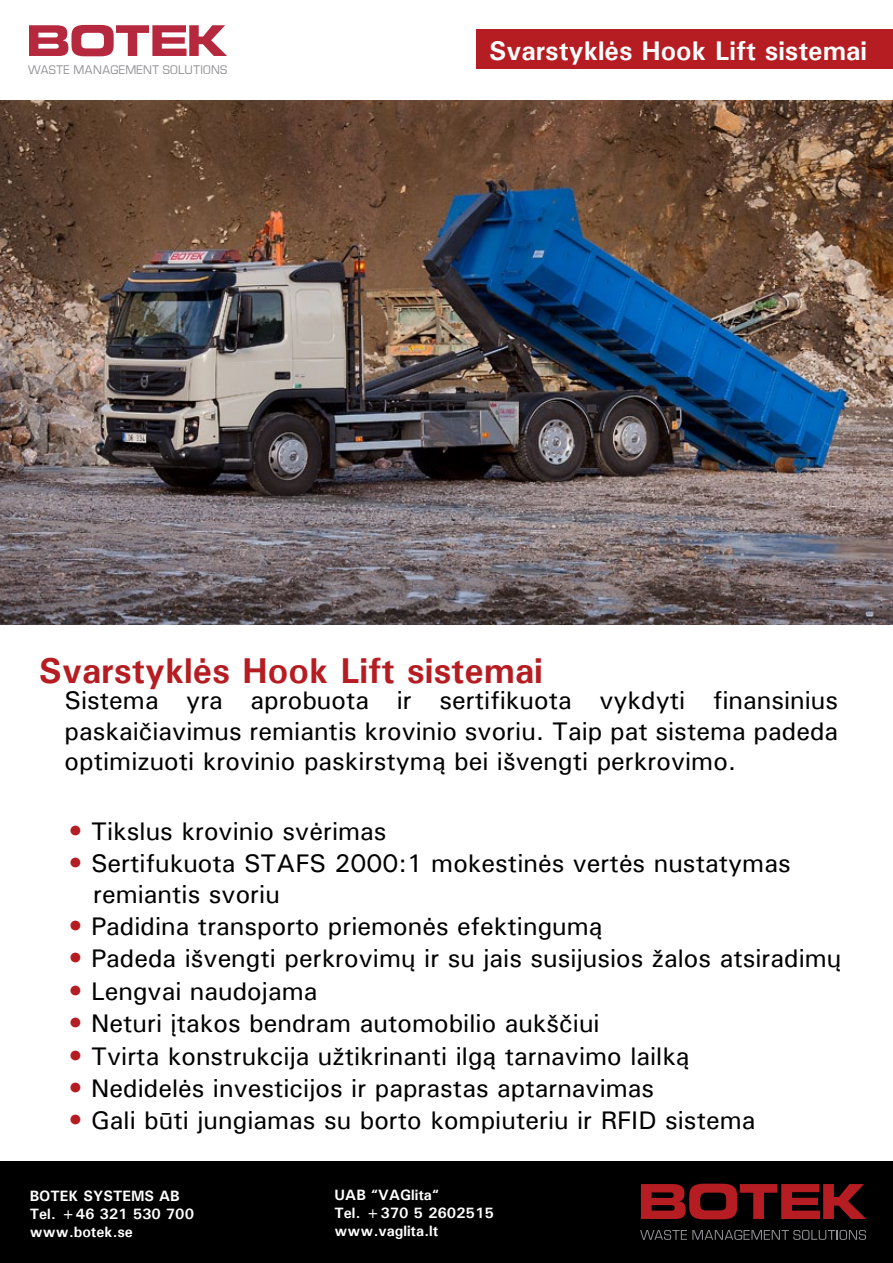
<style>
.page{position:relative;width:893px;height:1263px;background:#fff}
.page>*{position:absolute;margin:0;border:0;box-sizing:border-box;transform-origin:0 0}
.t1{font:700 36px "Univers";color:#b61d22}
.t2{font:700 27px "Univers";color:#fff}
.t3{font:500 25.5px/30.6px "Univers";color:#000}
.t4{font:700 15px/18px "Univers";color:#fff}
.t5{font:12.9px "Eurostile Roman DTC";letter-spacing:.03em;color:#919195}
.s1{font-size:27px;color:#b61d22}
</style>
<div class="page">
<div style="left:0;top:1161px;width:893px;height:102px;background:#000"></div>
<svg style="left:29px;top:25px;width:198px;height:31px"></svg>
<div style="left:476px;top:30px;width:417px;height:39px;background:#b61d22"></div>
<img style="left:0;top:101px;width:893px;height:523px">
<svg style="left:641px;top:1184px;width:225px;height:35px"></svg>
<svg style="left:640px;top:1230px;width:226px;height:10px"></svg>
<p class="t5" style="left:28px;top:63px;width:201px">WASTE MANAGEMENT SOLUTIONS</p>
<p class="t2" style="left:489px;top:34px;width:380px">Svarstyklės Hook Lift sistemai</p>
<h1 class="t1" style="left:39px;top:647px;width:506px">Svarstyklės Hook Lift sistemai</h1>
<p class="t3" style="left:65px;top:684px;width:775px;text-align:justify">Sistema yra aprobuota ir sertifikuota vykdyti finansinius paskaičiavimus remiantis krovinio svoriu. Taip pat sistema padeda optimizuoti krovinio paskirstymą bei išvengti perkrovimo.</p>
<p class="t3" style="left:69px;top:815px;width:319px"><span class="s1">•</span> Tikslus krovinio svėrimas</p>
<p class="t3" style="left:93px;top:847px;width:699px;text-indent:-24px"><span class="s1">•</span> Sertifukuota STAFS 2000:1 mokestinės vertės nustatymas remiantis svoriu</p>
<p class="t3" style="left:69px;top:910px;width:535px"><span class="s1">•</span> Padidina transporto priemonės efektingumą</p>
<p class="t3" style="left:69px;top:943px;width:774px"><span class="s1">•</span> Padeda išvengti perkrovimų ir su jais susijusios žalos atsiradimų</p>
<p class="t3" style="left:69px;top:975px;width:250px"><span class="s1">•</span> Lengvai naudojama</p>
<p class="t3" style="left:69px;top:1008px;width:533px"><span class="s1">•</span> Neturi įtakos bendram automobilio aukščiui</p>
<p class="t3" style="left:69px;top:1040px;width:622px"><span class="s1">•</span> Tvirta konstrukcija užtikrinanti ilgą tarnavimo lailką</p>
<p class="t3" style="left:69px;top:1072px;width:587px"><span class="s1">•</span> Nedidelės investicijos ir paprastas aptarnavimas</p>
<p class="t3" style="left:69px;top:1105px;width:688px"><span class="s1">•</span> Gali būti jungiamas su borto kompiuteriu ir RFID sistema</p>
<p class="t4" style="left:30px;top:1186px;width:166px">BOTEK SYSTEMS AB<br>Tel. +46 321 530 700 www.botek.se</p>
<p class="t4" style="left:334px;top:1185px;width:161px">UAB “VAGlita“<br>Tel. +370 5 2602515 www.vaglita.lt</p>
</div>
